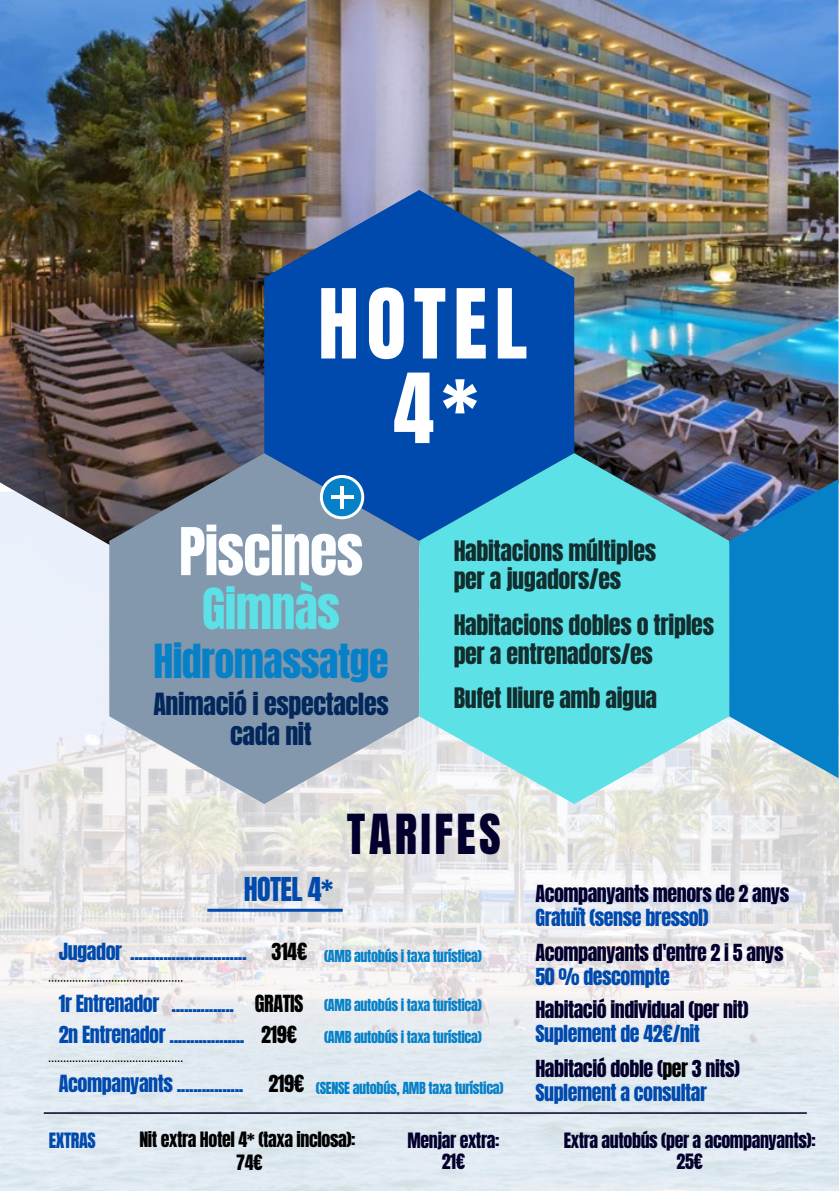
<style>
.page{position:relative;width:839px;height:1191px;background:#fff}
.page>*{position:absolute;margin:0;border:0;box-sizing:border-box;transform-origin:0 0}
.t1{font:82px "Anton";letter-spacing:.09em;color:#fff}
.t2{font:56px "Anton";letter-spacing:-.015em;color:#fdfeff}
.t3{font:48px "Anton";letter-spacing:-.015em;color:#5ce1e6}
.t4{font:47px "Anton";letter-spacing:.07em;color:#04002d}
.t5{font:40px "Anton";letter-spacing:-.015em;color:#0681c8}
.t6{font:28px "Anton";letter-spacing:-.025em;color:#004aad}
.t7{font:26px "Anton";letter-spacing:-.015em;color:#02285b}
.t8{font:24px/28.4px "Anton";letter-spacing:-.015em;color:#000}
.t9{font:20px "Anton";letter-spacing:-.025em;color:#004aad}
.t10{font:20px/24px "Anton";letter-spacing:-.025em;color:#04002d}
.t11{font:18px "Anton";letter-spacing:-.025em;color:#04002d}
.t12{font:18px "Anton";letter-spacing:-.025em;color:#000}
.t13{font:18px "Anton";letter-spacing:-.025em;color:#004aad}
.t14{font:14.2px "Anton";letter-spacing:-.025em;color:#0681c8}
.s1{color:#000}
.s2{color:#004aad}
</style>
<div class="page">
<img style="left:0;top:545px;width:838px;height:646px">
<img style="left:0;top:0;width:838px;height:545px">
<svg style="left:109px;top:453px;width:310px;height:351px;background:#8e9dae"></svg>
<svg style="left:264px;top:190px;width:310px;height:351px;background:#1c56a4"></svg>
<svg style="left:320px;top:475px;width:44px;height:44px"></svg>
<hr style="left:340px;top:486px;width:3px;height:22px;background:#fff">
<hr style="left:331px;top:496px;width:22px;height:3px;background:#fff">
<svg style="left:419px;top:453px;width:310px;height:351px;background:#66cfdb"></svg>
<svg style="left:729px;top:479px;width:109px;height:299px;background:#2488c4"></svg>
<hr style="left:44px;top:1112px;width:762px;height:2px;background:#04002d">
<hr style="left:207px;top:909px;width:136px;height:3px;background:#004aad">
<svg style="left:49px;top:980px;width:133px;height:2px"></svg>
<svg style="left:49px;top:1061px;width:133px;height:1px"></svg>
<p class="t1" style="left:318px;top:265px;width:210px">HOTEL</p>
<p class="t1" style="left:393px;top:350px;width:86px">4*</p>
<p class="t2" style="left:179px;top:511px;width:186px">Piscines</p>
<p class="t3" style="left:202px;top:574px;width:139px">Gimnàs</p>
<p class="t5" style="left:153px;top:633px;width:237px">Hidromassatge</p>
<p class="t7" style="left:153px;top:686px;width:237px">Animació i espectacles</p>
<p class="t7" style="left:230px;top:716px;width:83px">cada nit</p>
<p class="t8" style="left:453px;top:537px;width:204px">Habitacions múltiples per a jugadors/es</p>
<p class="t8" style="left:453px;top:611px;width:262px">Habitacions dobles o triples per a entrenadors/es</p>
<p class="t8" style="left:453px;top:684px;width:205px">Bufet lliure amb aigua</p>
<p class="t6" style="left:244px;top:869px;width:91px">HOTEL 4*</p>
<p class="t4" style="left:347px;top:800px;width:155px">TARIFES</p>
<p class="t9" style="left:59px;top:937px;width:250px">Jugador ............................ <span class="s1">314€</span></p>
<p class="t14" style="left:324px;top:946px;width:159px">(AMB autobús i taxa turística)</p>
<p class="t9" style="left:59px;top:989px;width:246px">1r Entrenador ............... <span class="s1">GRATIS</span></p>
<p class="t9" style="left:59px;top:1020px;width:239px">2n Entrenador .................. <span class="s1">219€</span></p>
<p class="t9" style="left:59px;top:1069px;width:247px">Acompanyants ................ <span class="s1">219€</span></p>
<p class="t14" style="left:324px;top:995px;width:159px">(AMB autobús i taxa turística)</p>
<p class="t14" style="left:324px;top:1027px;width:159px">(AMB autobús i taxa turística)</p>
<p class="t14" style="left:316px;top:1078px;width:189px">(SENSE autobús, AMB taxa turística)</p>
<p class="t12" style="left:139px;top:1127px;width:218px">Nit extra Hotel 4* (taxa inclosa):</p>
<p class="t12" style="left:236px;top:1149px;width:28px">74€</p>
<p class="t13" style="left:49px;top:1128px;width:48px">EXTRAS</p>
<p class="t11" style="left:407px;top:1127px;width:93px">Menjar extra:</p>
<p class="t11" style="left:441px;top:1148px;width:25px">21€</p>
<p class="t10" style="left:535px;top:882px;width:255px">Acompanyants menors de 2 anys<br><span class="s2">Gratuït (sense bressol)</span></p>
<p class="t10" style="left:535px;top:941px;width:249px">Acompanyants d'entre 2 i 5 anys</p>
<p class="t9" style="left:535px;top:962px;width:136px">50 % descompte</p>
<p class="t10" style="left:535px;top:998px;width:215px">Habitació individual (per nit)</p>
<p class="t9" style="left:535px;top:1019px;width:166px">Suplement de 42€/nit</p>
<p class="t10" style="left:535px;top:1057px;width:206px">Habitació doble (<span class="s1">per</span> 3 nits)</p>
<p class="t9" style="left:535px;top:1078px;width:173px">Suplement a consultar</p>
<p class="t11" style="left:564px;top:1127px;width:253px">Extra autobús (per a acompanyants):</p>
<p class="t11" style="left:676px;top:1148px;width:28px">25€</p>
</div>
